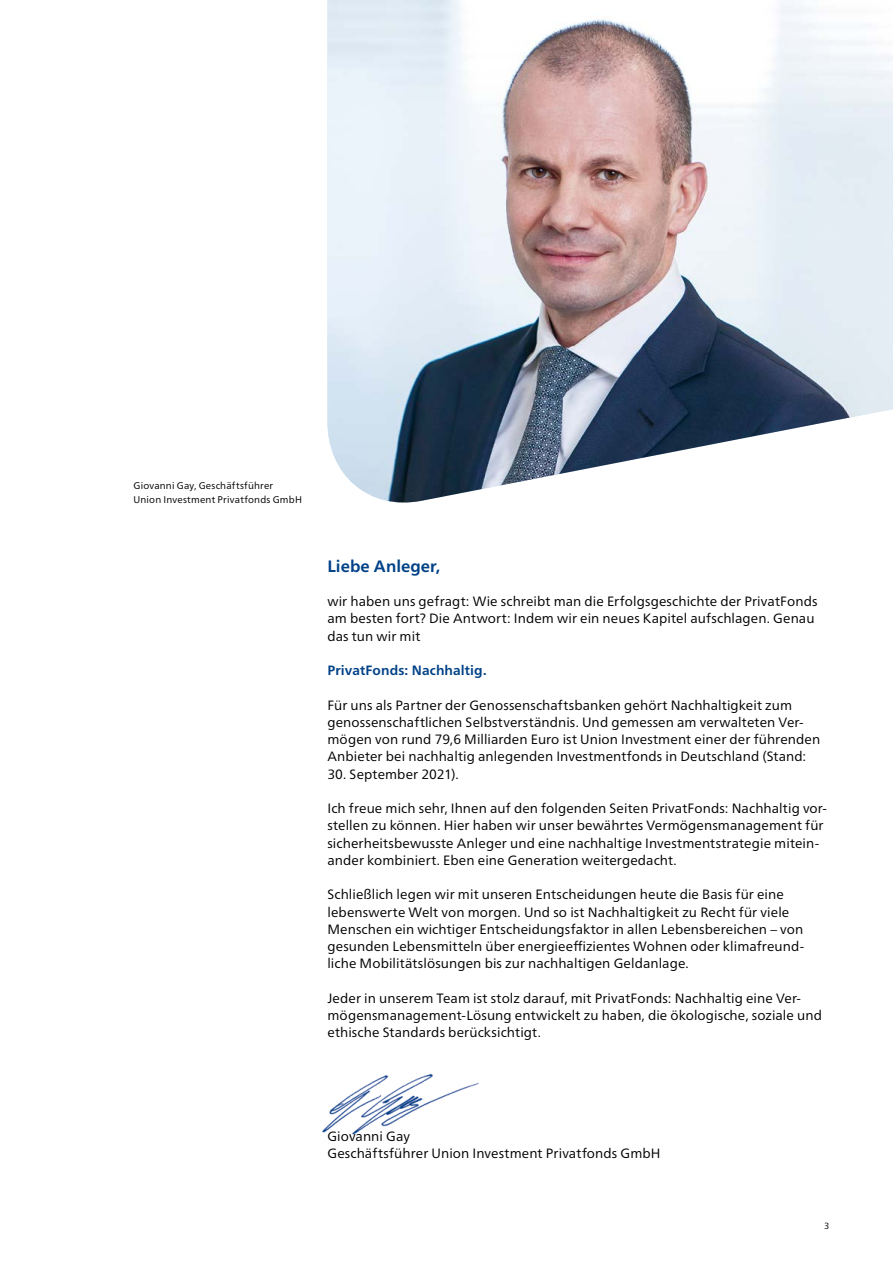
<style>
.page{position:relative;width:893px;height:1263px;background:#fff}
.page>*{position:absolute;margin:0;border:0;box-sizing:border-box;transform-origin:0 0}
.t1{font:16.5px "Frutiger Neuefuer UI Bold";color:#004187}
.t2{font:13.5px/17.2px "Frutiger Neuefuer UI Book";letter-spacing:.01em;color:#000}
.t3{font:13.5px "Frutiger Neuefuer UI Bold";letter-spacing:.01em;color:#004187}
.t4{font:9.75px/13.5px "Frutiger Neuefuer UI Book";letter-spacing:.02em;color:#000}
.t5{font:9px "Frutiger Neuefuer UI Book";color:#000}
</style>
<div class="page">
<img style="left:322px;top:1073px;width:157px;height:62px">
<img style="left:327px;top:0;width:566px;height:503px">
<p class="t4" style="left:134px;top:479px;width:170px">Giovanni Gay, Geschäftsführer<br>Union Investment Privatfonds GmbH</p>
<p class="t1" style="left:327px;top:556px;width:114px">Liebe Anleger,</p>
<p class="t2" style="left:327px;top:593px;width:492px">wir haben uns gefragt: Wie schreibt man die Erfolgsgeschichte der PrivatFonds am besten fort? Die Antwort: Indem wir ein neues Kapitel aufschlagen. Genau das tun wir mit</p>
<p class="t3" style="left:327px;top:662px;width:161px">PrivatFonds: Nachhaltig.</p>
<p class="t2" style="left:327px;top:696px;width:494px">Für uns als Partner der Genossenschaftsbanken gehört Nachhaltigkeit zum genossenschaftlichen Selbstverständnis. Und gemessen am verwalteten Ver&shy;mögen von rund 79,6 Milliarden Euro ist Union Investment einer der führenden Anbieter bei nachhaltig anlegenden Investmentfonds in Deutschland (Stand:</p>
<p class="t2" style="left:327px;top:765px;width:133px">30. September 2021).</p>
<p class="t2" style="left:327px;top:800px;width:501px">Ich freue mich sehr, Ihnen auf den folgenden Seiten PrivatFonds: Nachhaltig vor&shy;stellen zu können. Hier haben wir unser bewährtes Vermögensmanagement für sicherheitsbewusste Anleger und eine nachhaltige Investmentstrategie mitein&shy;ander kombiniert. Eben eine Generation weitergedacht.</p>
<p class="t2" style="left:327px;top:886px;width:478px">Schließlich legen wir mit unseren Entscheidungen heute die Basis für eine lebenswerte Welt von morgen. Und so ist Nachhaltigkeit zu Recht für viele Menschen ein wichtiger Entscheidungsfaktor in allen Lebensbereichen – von gesunden Lebensmitteln über energieeffizientes Wohnen oder klimafreund&shy;liche Mobilitätslösungen bis zur nachhaltigen Geldanlage.</p>
<p class="t2" style="left:327px;top:989px;width:496px">Jeder in unserem Team ist stolz darauf, mit PrivatFonds: Nachhaltig eine Ver&shy;mögensmanagement-Lösung entwickelt zu haben, die ökologische, soziale und ethische Standards berücksichtigt.</p>
<p class="t2" style="left:327px;top:1127px;width:335px">Giovanni Gay<br>Geschäftsführer Union Investment Privatfonds GmbH</p>
<p class="t5" style="left:824px;top:1221px;width:7px">3</p>
</div>
